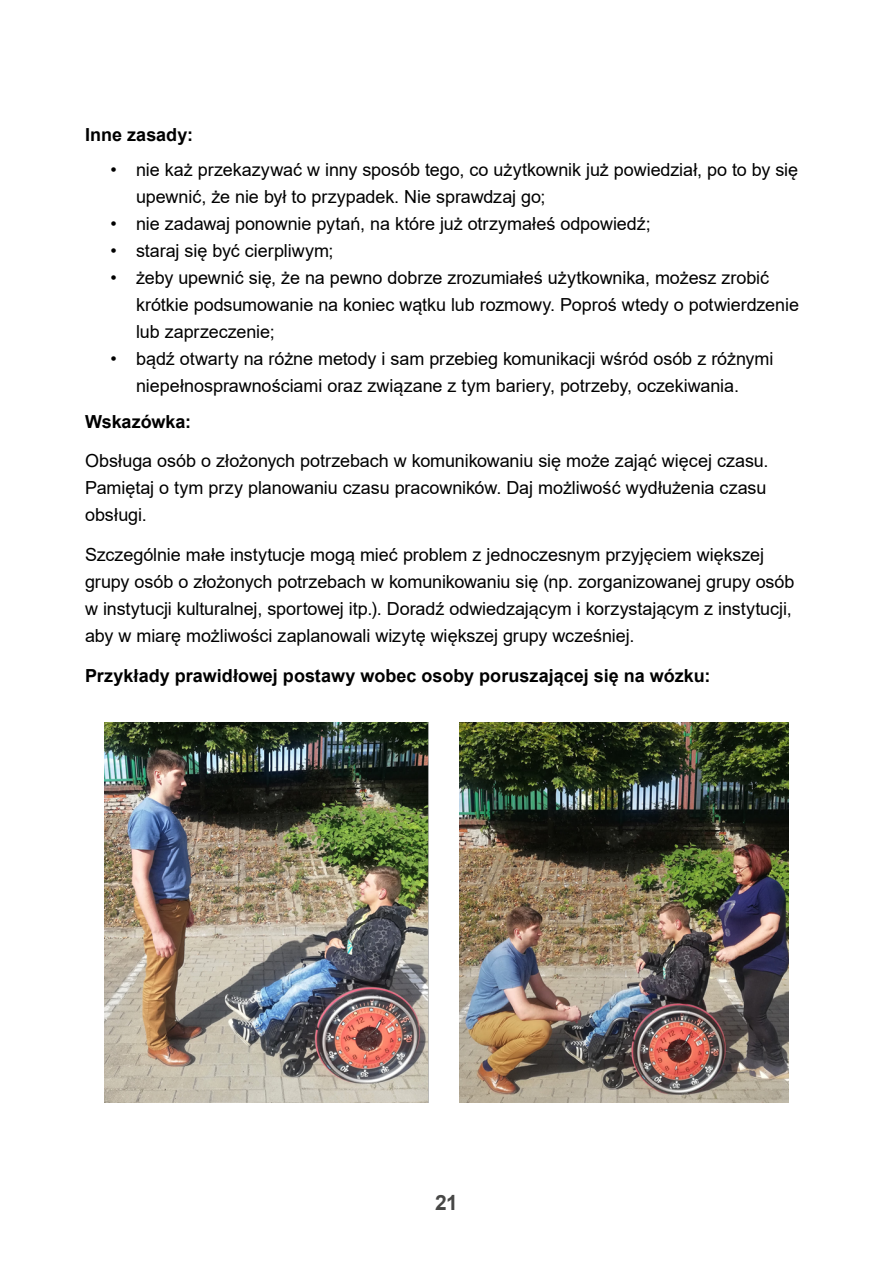
<style>
.page{position:relative;width:893px;height:1263px;background:#fff}
.page>*{position:absolute;margin:0;border:0;box-sizing:border-box;transform-origin:0 0}
.t1{font:700 21px "Arial";color:#474746}
.Tekst_bez_wcięcia{font:18px/27px "Arial";letter-spacing:-.005em;color:#000}
.Tekst_bez_wcięcia-2{font:700 18px "Arial";color:#000}
</style>
<div class="page">
<img style="left:104px;top:723px;width:324px;height:379px">
<img style="left:459px;top:723px;width:329px;height:379px">
<p class="Tekst_bez_wcięcia-2" style="left:85px;top:122px;width:109px">Inne zasady:</p>
<p class="Tekst_bez_wcięcia" style="left:136px;top:156px;width:664px;text-indent:-26px">• nie każ przekazywać w inny sposób tego, co użytkownik już powiedział, po to by się upewnić, że nie był to przypadek. Nie sprawdzaj go;</p>
<p class="Tekst_bez_wcięcia" style="left:111px;top:210px;width:542px">• nie zadawaj ponownie pytań, na które już otrzymałeś odpowiedź;</p>
<p class="Tekst_bez_wcięcia" style="left:111px;top:237px;width:225px">• staraj się być cierpliwym;</p>
<p class="Tekst_bez_wcięcia" style="left:136px;top:264px;width:664px;text-indent:-26px">• żeby upewnić się, że na pewno dobrze zrozumiałeś użytkownika, możesz zrobić krótkie podsumowanie na koniec wątku lub rozmowy. Poproś wtedy o potwierdzenie lub zaprzeczenie;</p>
<p class="Tekst_bez_wcięcia" style="left:111px;top:345px;width:664px;text-align:center">• bądź otwarty na różne metody i sam przebieg komunikacji wśród osób z różnymi niepełnosprawnościami oraz związane z tym bariery, potrzeby, oczekiwania.</p>
<p class="Tekst_bez_wcięcia-2" style="left:85px;top:409px;width:108px">Wskazówka:</p>
<p class="Tekst_bez_wcięcia" style="left:85px;top:447px;width:685px;text-align:justify">Obsługa osób o złożonych potrzebach w komunikowaniu się może zająć więcej czasu.<br>Pamiętaj o tym przy planowaniu czasu pracowników. Daj możliwość wydłużenia czasu obsługi.</p>
<p class="Tekst_bez_wcięcia" style="left:85px;top:541px;width:711px">Szczególnie małe instytucje mogą mieć problem z jednoczesnym przyjęciem większej grupy osób o złożonych potrzebach w komunikowaniu się (np. zorganizowanej grupy osób w instytucji kulturalnej, sportowej itp.). Doradź odwiedzającym i korzystającym z instytucji, aby w miarę możliwości zaplanowali wizytę większej grupy wcześniej.</p>
<p class="Tekst_bez_wcięcia-2" style="left:85px;top:663px;width:627px">Przykłady prawidłowej postawy wobec osoby poruszającej się na wózku:</p>
<p class="t1" style="left:435px;top:1188px;width:24px">21</p>
</div>
